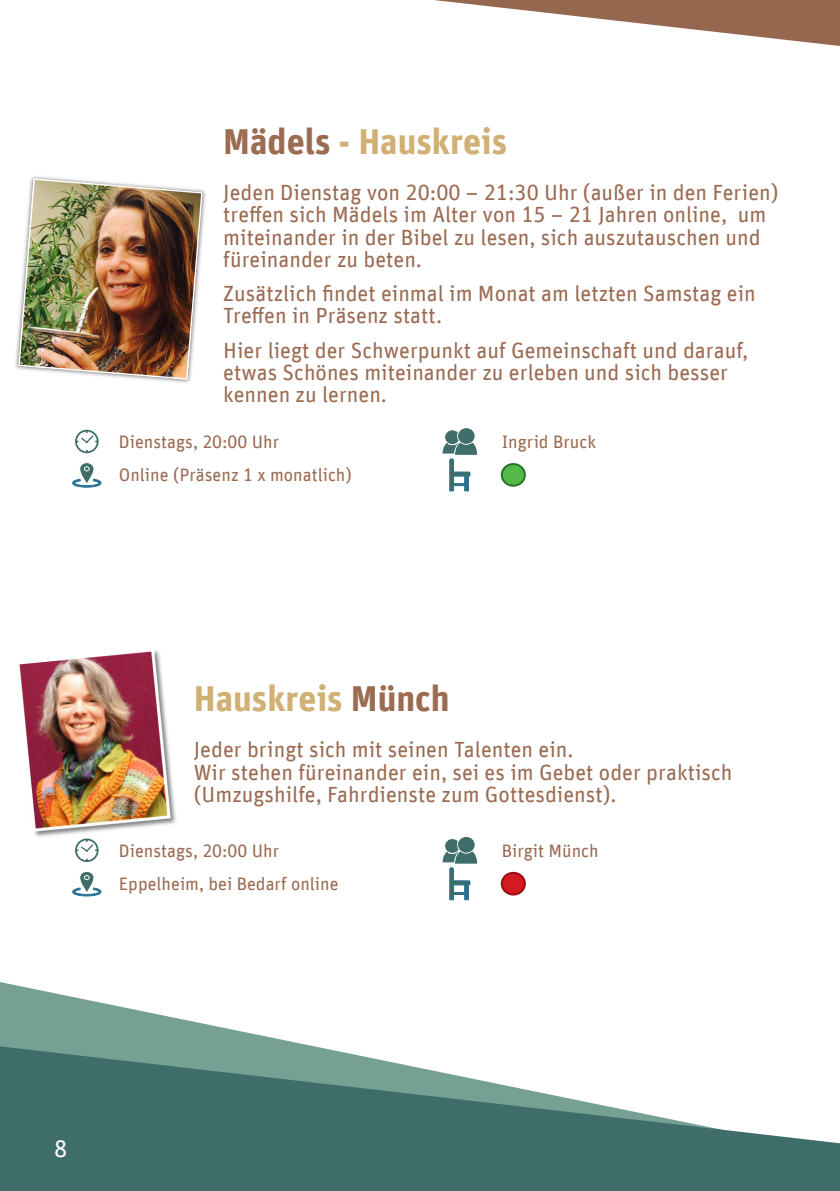
<style>
.page{position:relative;width:840px;height:1191px;background:#fff}
.page>*{position:absolute;margin:0;border:0;box-sizing:border-box;transform-origin:0 0}
.t1{font:700 36px "Unit Offc";color:#d1b076}
.t2{font:24px "Unit Offc";color:#fff}
.t3{font:22px/22.2px "Unit Offc";color:#9b6b52}
.t4{font:18px "Unit Offc";color:#9b6b52}
.s1{color:#9b6b52}
</style>
<div class="page">
<svg style="left:434px;top:0;width:405px;height:46px"></svg>
<svg style="left:0;top:982px;width:303px;height:62px"></svg>
<svg style="left:0;top:1044px;width:513px;height:147px;background:#55807b"></svg>
<svg style="left:420px;top:1087px;width:419px;height:104px;fill:#3f6e6a"></svg>
<svg style="left:79px;top:871px;width:15px;height:22px"></svg>
<svg style="left:72px;top:887px;width:29px;height:9px"></svg>
<svg style="left:84px;top:875px;width:5px;height:5px"></svg>
<svg style="left:75px;top:839px;width:23px;height:23px"></svg>
<svg style="left:442px;top:837px;width:35px;height:62px"></svg>
<div style="left:500px;top:872px;width:25px;height:23px;background:#d31a1f;border:2px solid #990c15;border-radius:50%"></div>
<img style="left:34px;top:761px;width:142px;height:78px">
<img style="left:19px;top:650px;width:151px;height:181px">
<svg style="left:79px;top:462px;width:15px;height:22px"></svg>
<svg style="left:72px;top:478px;width:29px;height:9px"></svg>
<svg style="left:84px;top:466px;width:5px;height:5px"></svg>
<svg style="left:75px;top:430px;width:23px;height:23px"></svg>
<svg style="left:442px;top:428px;width:35px;height:63px"></svg>
<div style="left:500px;top:463px;width:25px;height:24px;background:#54b947;border:2px solid #28722c;border-radius:50%"></div>
<img style="left:15px;top:176px;width:191px;height:207px">
<img style="left:18px;top:178px;width:185px;height:202px">
<h1 class="t1" style="left:223px;top:125px;width:285px"><span class="s1">Mädels</span> - Hauskreis</h1>
<p class="t3" style="left:223px;top:183px;width:556px">Jeden Dienstag von 20:00 – 21:30 Uhr (außer in den Ferien) treffen sich Mädels im Alter von 15 – 21 Jahren online, um miteinander in der Bibel zu lesen, sich auszutauschen und füreinander zu beten.</p>
<p class="t3" style="left:223px;top:283px;width:533px">Zusätzlich findet einmal im Monat am letzten Samstag ein<br>Treffen in Präsenz statt.</p>
<p class="t3" style="left:223px;top:340px;width:526px">Hier liegt der Schwerpunkt auf Gemeinschaft und darauf, etwas Schönes miteinander zu erleben und sich besser kennen zu lernen.</p>
<p class="t4" style="left:119px;top:434px;width:162px">Dienstags, 20:00 Uhr</p>
<p class="t4" style="left:501px;top:434px;width:96px">Ingrid Bruck</p>
<p class="t4" style="left:119px;top:467px;width:234px">Online (Präsenz 1 x monatlich)</p>
<h1 class="t1" style="left:194px;top:682px;width:257px">Hauskreis <span class="s1">Münch</span></h1>
<p class="t3" style="left:194px;top:739px;width:539px">Jeder bringt sich mit seinen Talenten ein.<br>Wir stehen füreinander ein, sei es im Gebet oder praktisch (Umzugshilfe, Fahrdienste zum Gottesdienst).</p>
<p class="t4" style="left:119px;top:842px;width:162px">Dienstags, 20:00 Uhr</p>
<p class="t4" style="left:501px;top:842px;width:98px">Birgit Münch</p>
<p class="t4" style="left:119px;top:876px;width:221px">Eppelheim, bei Bedarf online</p>
<p class="t2" style="left:54px;top:1138px;width:15px">8</p>
</div>
